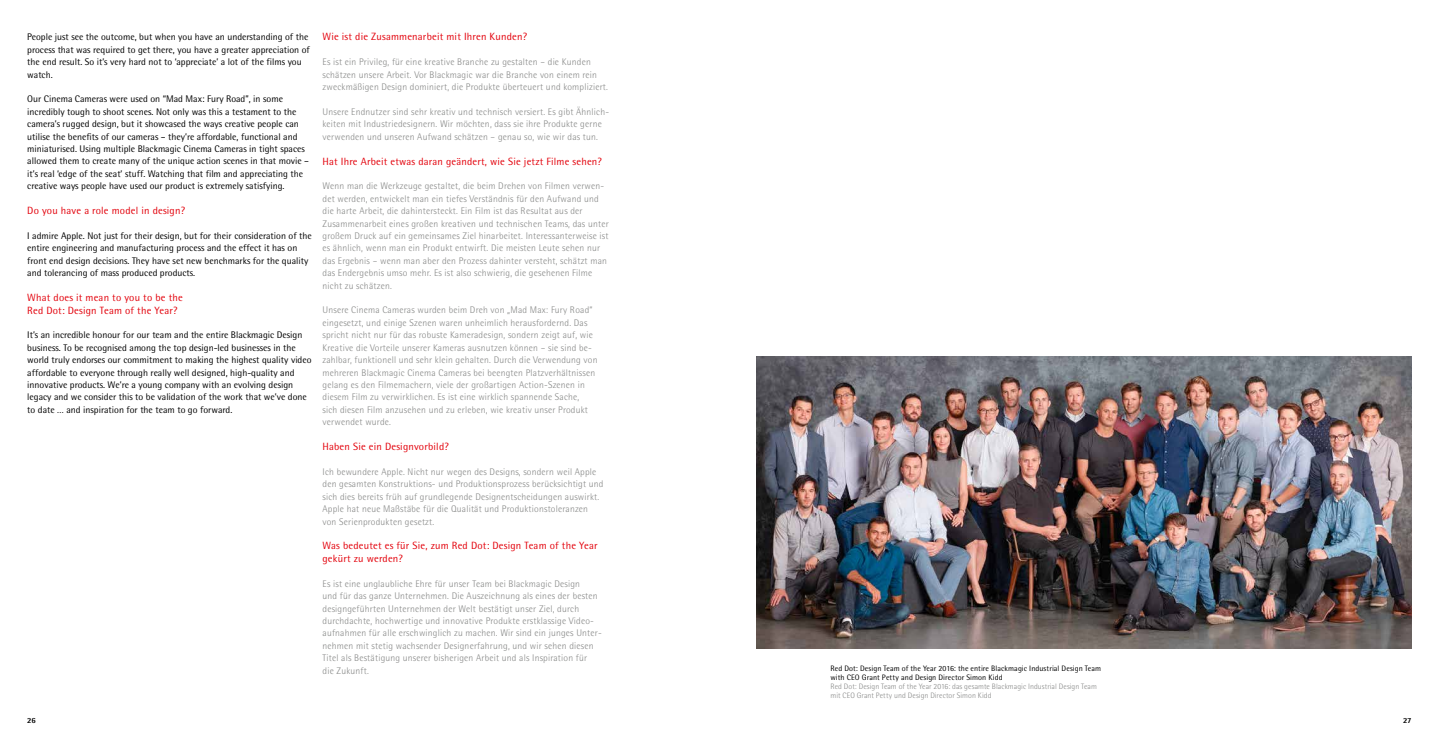
<style>
.page{position:relative;width:1439px;height:750px;background:#fff}
.page>*{position:absolute;margin:0;border:0;box-sizing:border-box;transform-origin:0 0}
.t1{font:10.5px/12.4px "Rotis Semi Sans Pro";letter-spacing:.02em;color:#e3000b}
.t2{font:300 9.62px/12.4px "Rotis Semi Sans Pro";letter-spacing:.02em;color:#868786}
.t3{font:9.62px/12.4px "Rotis Semi Sans Pro";color:#000}
.t4{font:7.88px/9.3px "Rotis Semi Sans Pro";letter-spacing:.005em;color:#000}
.t5{font:300 7.88px/9.3px "Rotis Semi Sans Pro";letter-spacing:.005em;color:#868786}
.t6{font:800 7.88px "Rotis Semi Sans Pro";color:#000}
</style>
<div class="page">
<img style="left:756px;top:357px;width:655px;height:291px">
<p class="t3" style="left:27px;top:31px;width:284px">People just see the outcome, but when you have an understanding of the process that was required to get there, you have a greater appreciation of the end result. So it’s very hard not to ‘appreciate’ a lot of the films you watch.</p>
<p class="t3" style="left:27px;top:93px;width:283px">Our Cinema Cameras were used on “Mad Max: Fury Road”, in some incredibly tough to shoot scenes. Not only was this a testament to the camera’s rugged design, but it showcased the ways creative people can utilise the benefits of our cameras – they’re affordable, functional and miniaturised. Using multiple Blackmagic Cinema Cameras in tight spaces allowed them to create many of the unique action scenes in that movie – it’s real ‘edge of the seat’ stuff. Watching that film and appreciating the creative ways people have used our product is extremely satisfying.</p>
<p class="t1" style="left:27px;top:204px;width:159px">Do you have a role model in design?</p>
<p class="t3" style="left:27px;top:229px;width:286px">I admire Apple. Not just for their design, but for their consideration of the entire engineering and manufacturing process and the effect it has on front end design decisions. They have set new benchmarks for the quality and tolerancing of mass produced products.</p>
<p class="t1" style="left:27px;top:291px;width:157px">What does it mean to you to be the<br>Red Dot: Design Team of the Year?</p>
<p class="t3" style="left:27px;top:328px;width:286px">It’s an incredible honour for our team and the entire Blackmagic Design business. To be recognised among the top design-led businesses in the world truly endorses our commitment to making the highest quality video affordable to everyone through really well designed, high-quality and innovative products. We’re a young company with an evolving design legacy and we consider this to be validation of the work that we’ve done to date … and inspiration for the team to go forward.</p>
<p class="t1" style="left:322px;top:31px;width:206px">Wie ist die Zusammenarbeit mit Ihren Kunden?</p>
<p class="t2" style="left:322px;top:56px;width:287px">Es ist ein Privileg, für eine kreative Branche zu gestalten – die Kunden schätzen unsere Arbeit. Vor Blackmagic war die Branche von einem rein zweckmäßigen Design dominiert, die Produkte überteuert und kompliziert.</p>
<p class="t2" style="left:322px;top:105px;width:288px">Unsere Endnutzer sind sehr kreativ und technisch versiert. Es gibt Ähnlich&shy;keiten mit Industriedesignern. Wir möchten, dass sie ihre Produkte gerne verwenden und unseren Aufwand schätzen – genau so, wie wir das tun.</p>
<p class="t1" style="left:322px;top:155px;width:281px">Hat Ihre Arbeit etwas daran geändert, wie Sie jetzt Filme sehen?</p>
<p class="t2" style="left:322px;top:180px;width:288px">Wenn man die Werkzeuge gestaltet, die beim Drehen von Filmen verwen&shy;det werden, entwickelt man ein tiefes Verständnis für den Aufwand und die harte Arbeit, die dahintersteckt. Ein Film ist das Resultat aus der Zusammenarbeit eines großen kreativen und technischen Teams, das unter großem Druck auf ein gemeinsames Ziel hinarbeitet. Interessanterweise ist es ähnlich, wenn man ein Produkt entwirft. Die meisten Leute sehen nur das Ergebnis – wenn man aber den Prozess dahinter versteht, schätzt man das Endergebnis umso mehr. Es ist also schwierig, die gesehenen Filme nicht zu schätzen.</p>
<p class="t2" style="left:322px;top:304px;width:276px">Unsere Cinema Cameras wurden beim Dreh von „Mad Max: Fury Road“ eingesetzt, und einige Szenen waren unheimlich herausfordernd. Das spricht nicht nur für das robuste Kameradesign, sondern zeigt auf, wie Kreative die Vorteile unserer Kameras ausnutzen können – sie sind be&shy;zahlbar, funktionell und sehr klein gehalten. Durch die Verwendung von mehreren Blackmagic Cinema Cameras bei beengten Platzverhältnissen gelang es den Filmemachern, viele der großartigen Action-Szenen in diesem Film zu verwirklichen. Es ist eine wirklich spannende Sache,<br>sich diesen Film anzusehen und zu erleben, wie kreativ unser Produkt verwendet wurde.</p>
<p class="t1" style="left:322px;top:440px;width:128px">Haben Sie ein Designvorbild?</p>
<p class="t2" style="left:322px;top:465px;width:283px">Ich bewundere Apple. Nicht nur wegen des Designs, sondern weil Apple den gesamten Konstruktions- und Produktionsprozess berücksichtigt und sich dies bereits früh auf grundlegende Designentscheidungen auswirkt.<br>Apple hat neue Maßstäbe für die Qualität und Produktionstoleranzen von Serienprodukten gesetzt.</p>
<p class="t1" style="left:322px;top:539px;width:277px">Was bedeutet es für Sie, zum Red Dot: Design Team of the Year gekürt zu werden?</p>
<p class="t2" style="left:322px;top:577px;width:281px">Es ist eine unglaubliche Ehre für unser Team bei Blackmagic Design<br>und für das ganze Unternehmen. Die Auszeichnung als eines der besten designgeführten Unternehmen der Welt bestätigt unser Ziel, durch durchdachte, hochwertige und innovative Produkte erstklassige Video&shy;aufnahmen für alle erschwinglich zu machen. Wir sind ein junges Unter&shy;nehmen mit stetig wachsender Designerfahrung, und wir sehen diesen Titel als Bestätigung unserer bisherigen Arbeit und als Inspiration für<br>die Zukunft.</p>
<p class="t4" style="left:830px;top:662px;width:272px">Red Dot: Design Team of the Year 2016: the entire Blackmagic Industrial Design Team with CEO Grant Petty and Design Director Simon Kidd</p>
<p class="t5" style="left:830px;top:681px;width:268px">Red Dot: Design Team of the Year 2016: das gesamte Blackmagic Industrial Design Team mit CEO Grant Petty und Design Director Simon Kidd</p>
<p class="t6" style="left:27px;top:715px;width:10px">26</p>
<p class="t6" style="left:1403px;top:715px;width:10px">27</p>
</div>
